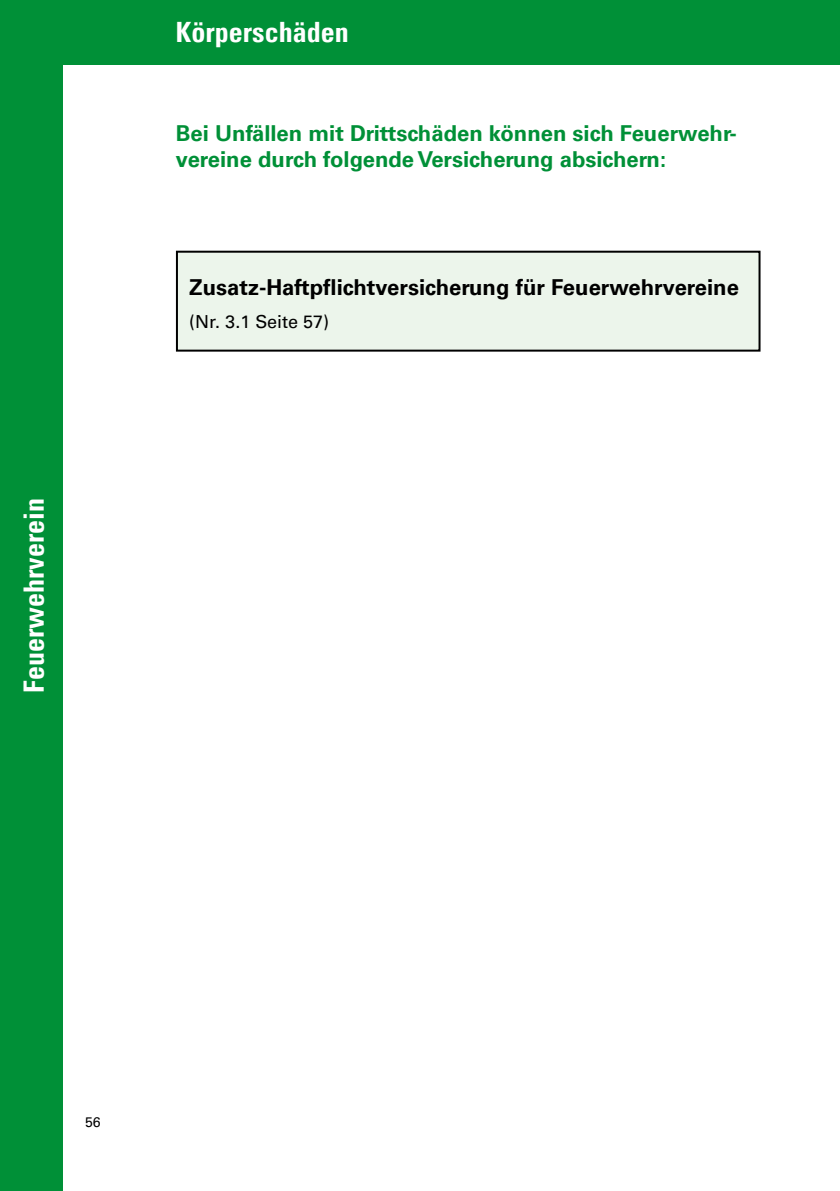
<style>
.page{position:relative;width:840px;height:1191px;background:#fff}
.page>*{position:absolute;margin:0;border:0;box-sizing:border-box;transform-origin:0 0}
.t1{font:700 condensed 28px "Univers LT Pro";color:#fff}
.t2{font:700 22px/26.4px "Univers LT Pro 65";color:#009037}
.t3{font:700 22px "Univers LT Pro 65";color:#000}
.t4{font:18px "Univers LT Pro 55 Roman";color:#000}
.t5{font:14px "Univers LT Pro 55 Roman";color:#000}
</style>
<div class="page">
<div style="left:0;top:0;width:839px;height:64px;background:#009037"></div>
<div style="left:0;top:0;width:63px;height:1191px;background:#009037"></div>
<div style="left:177px;top:252px;width:582px;height:98px;background:#ecf5eb"></div>
<div style="left:176px;top:251px;width:584px;height:101px;border:2px solid #000"></div>
<p class="t1" style="left:17px;top:692px;width:196px;rotate:-90deg">Feuerwehrverein</p>
<p class="t1" style="left:176px;top:15px;width:174px">Körperschäden</p>
<p class="t2" style="left:176px;top:119px;width:562px">Bei Unfällen mit Drittschäden können sich Feuerwehr&shy;vereine durch folgende Versicherung absichern:</p>
<p class="t3" style="left:189px;top:271px;width:551px">Zusatz-Haftpflichtversicherung für Feuerwehrvereine</p>
<p class="t4" style="left:189px;top:309px;width:141px">(Nr. 3.1 Seite 57)</p>
<p class="t5" style="left:85px;top:1112px;width:17px">56</p>
</div>
